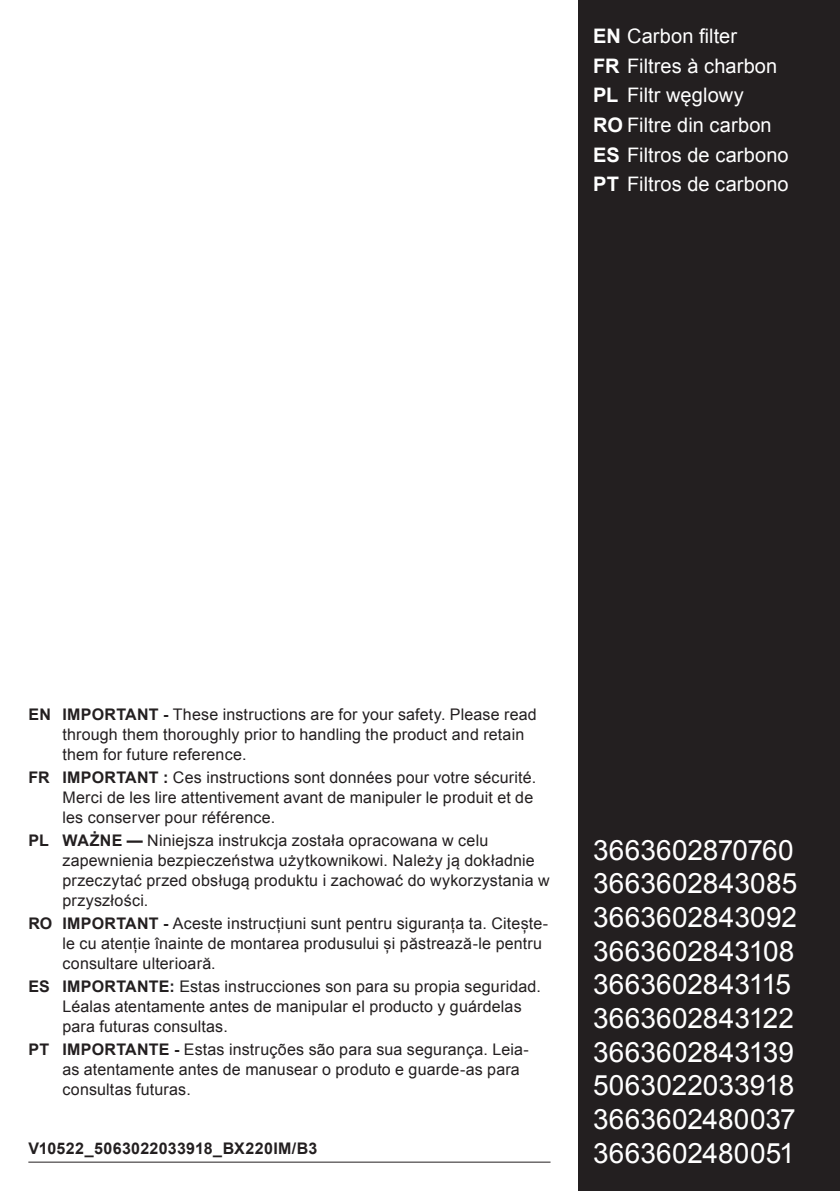
<style>
.page{position:relative;width:840px;height:1191px;background:#fff}
.page>*{position:absolute;margin:0;border:0;box-sizing:border-box;transform-origin:0 0}
.EAN_Number{font:28px "Arial";letter-spacing:.005em;color:#fff}
.Product_Name{font:20px "Arial";letter-spacing:.005em;color:#fff}
.Disclaimer{font:16px/20px "Arial";letter-spacing:.01em;color:#231f20}
.Version_Identificati{font:700 16px "Arial";letter-spacing:.02em;color:#231f20}
.Disclaimer-2{font:700 16px "Arial";letter-spacing:.005em;color:#231f20}
.s1{font-weight:700}
</style>
<div class="page">
<div style="left:578px;top:0;width:261px;height:1191px;background:#231f20"></div>
<hr style="left:28px;top:1161px;width:522px;height:1px;background:#231f20">
<p class="Product_Name" style="left:592px;top:23px;width:145px"><span class="s1">EN</span> Carbon filter</p>
<p class="Product_Name" style="left:592px;top:52px;width:186px"><span class="s1">FR</span> Filtres à charbon</p>
<p class="Product_Name" style="left:592px;top:82px;width:152px"><span class="s1">PL</span> Filtr węglowy</p>
<p class="Product_Name" style="left:592px;top:112px;width:180px"><span class="s1">RO</span> Filtre din carbon</p>
<p class="Product_Name" style="left:592px;top:141px;width:197px"><span class="s1">ES</span> Filtros de carbono</p>
<p class="Product_Name" style="left:592px;top:171px;width:197px"><span class="s1">PT</span> Filtros de carbono</p>
<p class="Disclaimer-2" style="left:28px;top:703px;width:24px">EN</p>
<p class="Disclaimer" style="left:62px;top:704px;width:475px"><span class="s1">IMPORTANT -</span> These instructions are for your safety. Please read through them thoroughly prior to handling the product and retain them for future reference.</p>
<p class="Disclaimer-2" style="left:28px;top:766px;width:23px">FR</p>
<p class="Disclaimer" style="left:62px;top:767px;width:475px"><span class="s1">IMPORTANT :</span> Ces instructions sont données pour votre sécurité.<br>Merci de les lire attentivement avant de manipuler le produit et de les conserver pour référence.</p>
<p class="Disclaimer-2" style="left:28px;top:829px;width:22px">PL</p>
<p class="Disclaimer" style="left:62px;top:830px;width:488px"><span class="s1">WAŻNE —</span> Niniejsza instrukcja została opracowana w celu zapewnienia bezpieczeństwa użytkownikowi. Należy ją dokładnie przeczytać przed obsługą produktu i zachować do wykorzystania w przyszłości.</p>
<p class="Disclaimer-2" style="left:28px;top:912px;width:26px">RO</p>
<p class="Disclaimer" style="left:62px;top:913px;width:487px"><span class="s1">IMPORTANT -</span> Aceste instrucțiuni sunt pentru siguranța ta. Citește&shy;le cu atenție înainte de montarea produsului și păstrează-le pentru consultare ulterioară.</p>
<p class="Disclaimer-2" style="left:28px;top:975px;width:23px">ES</p>
<p class="Disclaimer" style="left:62px;top:976px;width:480px"><span class="s1">IMPORTANTE:</span> Estas instrucciones son para su propia seguridad.<br>Léalas atentamente antes de manipular el producto y guárdelas para futuras consultas.</p>
<p class="Disclaimer-2" style="left:28px;top:1038px;width:22px">PT</p>
<p class="Disclaimer" style="left:62px;top:1039px;width:467px"><span class="s1">IMPORTANTE -</span> Estas instruções são para sua segurança. Leia&shy;as atentamente antes de manusear o produto e guarde-as para consultas futuras.</p>
<p class="Version_Identificati" style="left:28px;top:1137px;width:290px">V10522_5063022033918_BX220IM/B3</p>
<p class="EAN_Number" style="left:592px;top:831px;width:202px">3663602870760</p>
<p class="EAN_Number" style="left:592px;top:865px;width:206px">3663602843085</p>
<p class="EAN_Number" style="left:592px;top:898px;width:205px">3663602843092</p>
<p class="EAN_Number" style="left:592px;top:932px;width:203px">3663602843108</p>
<p class="EAN_Number" style="left:592px;top:966px;width:199px">3663602843115</p>
<p class="EAN_Number" style="left:592px;top:999px;width:202px">3663602843122</p>
<p class="EAN_Number" style="left:592px;top:1033px;width:202px">3663602843139</p>
<p class="EAN_Number" style="left:592px;top:1067px;width:202px">5063022033918</p>
<p class="EAN_Number" style="left:592px;top:1100px;width:204px">3663602480037</p>
<p class="EAN_Number" style="left:592px;top:1134px;width:203px">3663602480051</p>
</div>
